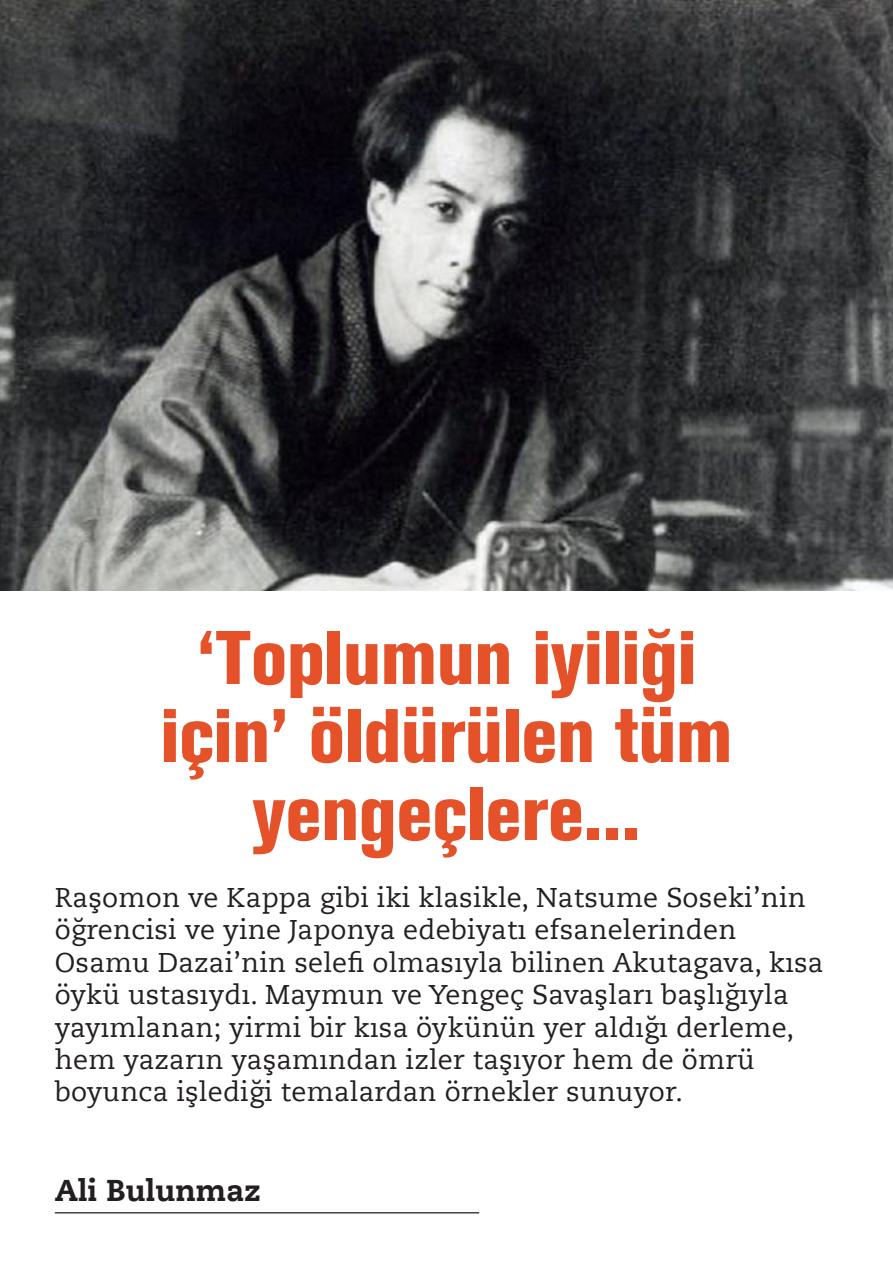
<style>
.page{position:relative;width:893px;height:1263px;background:#fff}
.page>*{position:absolute;margin:0;border:0;box-sizing:border-box;transform-origin:0 0}
.BASLIK{font:75px/78px "Akzidenz Grotesk BE Extracondense";color:#e55128;text-align:center}
.IMZA{font:700 30px "Caecilia LT Std Roman";color:#231f20}
.GIRIS{font:27px/32.4px "Caecilia LT Std Roman";letter-spacing:.01em;color:#231f20}
</style>
<div class="page">
<img style="left:0;top:0;width:893px;height:590px">
<hr style="left:55px;top:1212px;width:424px;height:1px;background:#231f20">
<p class="BASLIK" style="left:161px;top:620px;width:573px">‘Toplumun iyiliği için’ öldürülen tüm yengeçlere...</p>
<p class="GIRIS" style="left:55px;top:881px;width:770px">Raşomon ve Kappa gibi iki klasikle, Natsume Soseki’nin öğrencisi ve yine Japonya edebiyatı efsanelerinden Osamu Dazai’nin selefi olmasıyla bilinen Akutagava, kısa öykü ustasıydı. Maymun ve Yengeç Savaşları başlığıyla yayımlanan; yirmi bir kısa öykünün yer aldığı derleme, hem yazarın yaşamından izler taşıyor hem de ömrü boyunca işlediği temalardan örnekler sunuyor.</p>
<p class="IMZA" style="left:55px;top:1171px;width:208px">Ali Bulunmaz</p>
</div>
